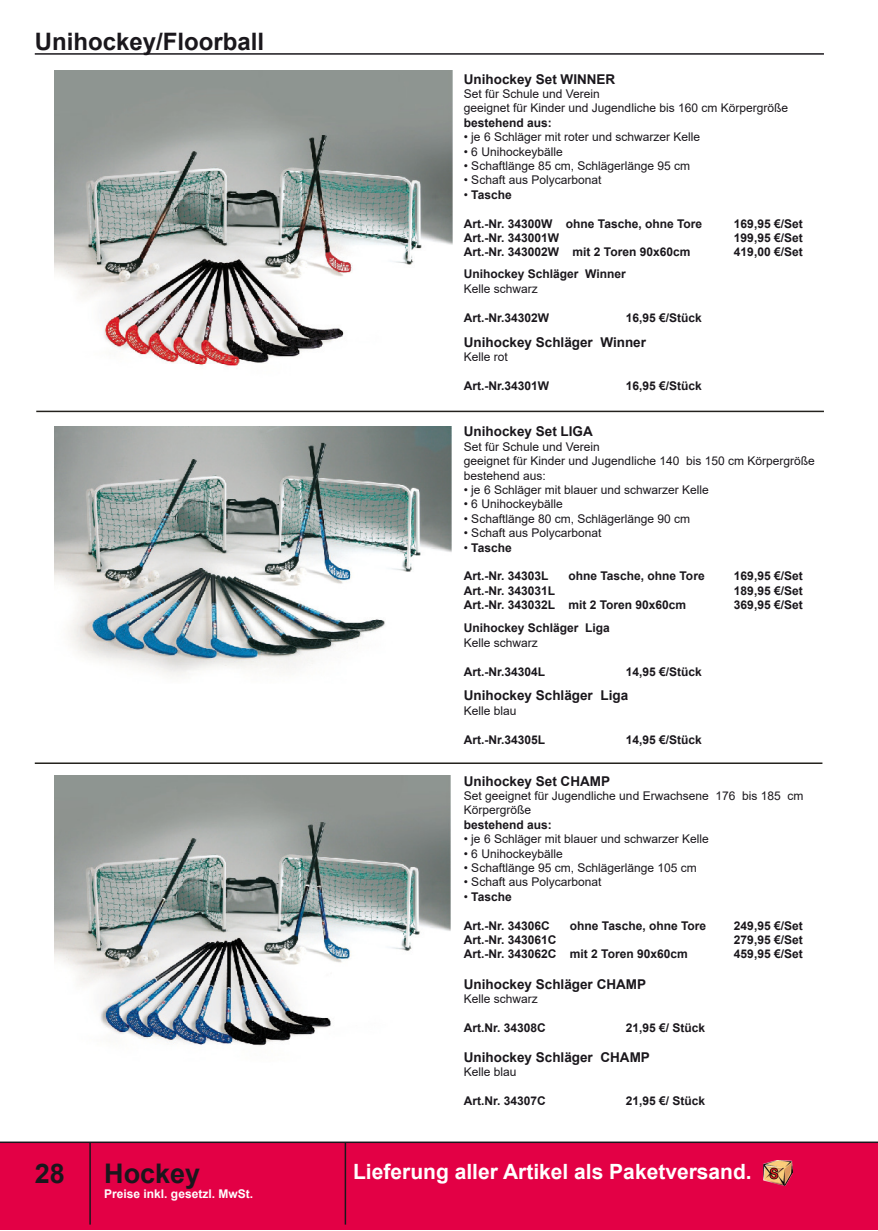
<style>
.page{position:relative;width:878px;height:1231px;background:#fff}
.page>*{position:absolute;margin:0;border:0;box-sizing:border-box;transform-origin:0 0}
.t1{font:700 27px "Arial";color:#1a171c}
.t2{font:700 24px "Arial";color:#1a171c}
.t3{font:700 21px "Arial";color:#fff}
.t4{font:700 13.5px "Arial";color:#1a171c}
.t5{font:12px/14.4px "Arial";color:#1a171c}
.t6{font:700 12px "Arial";color:#1a171c}
.t7{font:700 12px "Arial";color:#fefefe}
.s1{font-weight:400}
</style>
<div class="page">
<div style="left:0;top:1142px;width:877px;height:88px;background:#e30045"></div>
<hr style="left:35px;top:53px;width:788px;height:2px;background:#1a171c">
<hr style="left:89px;top:1142px;width:2px;height:82px;background:#1a171c">
<hr style="left:344px;top:1142px;width:2px;height:82px;background:#1a171c">
<hr style="left:0;top:1141px;width:877px;height:1px;background:#1a171c">
<img style="left:54px;top:70px;width:399px;height:399px">
<svg style="left:36px;top:410px;width:787px;height:2px;background:#6b6966"></svg>
<img style="left:54px;top:426px;width:397px;height:250px">
<svg style="left:35px;top:762px;width:787px;height:2px;background:#595854"></svg>
<img style="left:54px;top:775px;width:396px;height:271px">
<img style="left:763px;top:1160px;width:29px;height:25px">
<p class="t2" style="left:35px;top:24px;width:231px">Unihockey/Floorball</p>
<h1 class="t1" style="left:35px;top:1154px;width:32px">28</h1>
<h1 class="t1" style="left:104px;top:1154px;width:98px">Hockey</h1>
<p class="t7" style="left:104px;top:1184px;width:150px">Preise inkl. gesetzl. MwSt.</p>
<p class="t4" style="left:463px;top:69px;width:153px">Unihockey Set WINNER</p>
<p class="t5" style="left:463px;top:86px;width:138px">Set für Schule und Verein</p>
<p class="t5" style="left:463px;top:101px;width:326px">geeignet für Kinder und Jugendliche bis 160 cm Körpergröße</p>
<p class="t6" style="left:463px;top:114px;width:90px">bestehend aus:</p>
<p class="t5" style="left:463px;top:130px;width:238px">• je 6 Schläger mit roter und schwarzer Kelle</p>
<p class="t5" style="left:463px;top:144px;width:100px">• 6 Unihockeybälle</p>
<p class="t5" style="left:463px;top:158px;width:228px">• Schaftlänge 85 cm, Schlägerlänge 95 cm</p>
<p class="t5" style="left:463px;top:173px;width:139px">• Schaft aus Polycarbonat</p>
<p class="t6" style="left:463px;top:186px;width:49px"><span class="s1">•</span> Tasche</p>
<p class="t6" style="left:463px;top:215px;width:240px">Art.-Nr. 34300W ohne Tasche, ohne Tore</p>
<p class="t6" style="left:733px;top:215px;width:70px">169,95 €/Set</p>
<p class="t6" style="left:463px;top:229px;width:97px">Art.-Nr. 343001W</p>
<p class="t6" style="left:733px;top:229px;width:70px">199,95 €/Set</p>
<p class="t6" style="left:463px;top:244px;width:228px">Art.-Nr. 343002W mit 2 Toren 90x60cm</p>
<p class="t6" style="left:733px;top:244px;width:70px">419,00 €/Set</p>
<p class="t6" style="left:463px;top:266px;width:163px">Unihockey Schläger Winner</p>
<p class="t5" style="left:463px;top:281px;width:76px">Kelle schwarz</p>
<p class="t6" style="left:463px;top:309px;width:87px">Art.-Nr.34302W</p>
<p class="t6" style="left:625px;top:309px;width:78px">16,95 €/Stück</p>
<p class="t4" style="left:463px;top:333px;width:184px">Unihockey Schläger Winner</p>
<p class="t5" style="left:463px;top:350px;width:46px">Kelle rot</p>
<p class="t6" style="left:463px;top:377px;width:87px">Art.-Nr.34301W</p>
<p class="t6" style="left:625px;top:377px;width:78px">16,95 €/Stück</p>
<p class="t4" style="left:463px;top:422px;width:131px">Unihockey Set LIGA</p>
<p class="t5" style="left:463px;top:439px;width:138px">Set für Schule und Verein</p>
<p class="t5" style="left:463px;top:453px;width:352px">geeignet für Kinder und Jugendliche 140 bis 150 cm Körpergröße</p>
<p class="t5" style="left:463px;top:468px;width:84px">bestehend aus:</p>
<p class="t5" style="left:463px;top:482px;width:246px">• je 6 Schläger mit blauer und schwarzer Kelle</p>
<p class="t5" style="left:463px;top:497px;width:100px">• 6 Unihockeybälle</p>
<p class="t5" style="left:463px;top:511px;width:228px">• Schaftlänge 80 cm, Schlägerlänge 90 cm</p>
<p class="t5" style="left:463px;top:525px;width:139px">• Schaft aus Polycarbonat</p>
<p class="t6" style="left:463px;top:539px;width:49px"><span class="s1">•</span> Tasche</p>
<p class="t6" style="left:463px;top:567px;width:86px">Art.-Nr. 34303L</p>
<p class="t6" style="left:568px;top:567px;width:138px">ohne Tasche, ohne Tore</p>
<p class="t6" style="left:733px;top:567px;width:70px">169,95 €/Set</p>
<p class="t6" style="left:463px;top:582px;width:93px">Art.-Nr. 343031L</p>
<p class="t6" style="left:733px;top:582px;width:70px">189,95 €/Set</p>
<p class="t6" style="left:463px;top:596px;width:224px">Art.-Nr. 343032L mit 2 Toren 90x60cm</p>
<p class="t6" style="left:733px;top:596px;width:70px">369,95 €/Set</p>
<p class="t6" style="left:463px;top:619px;width:148px">Unihockey Schläger Liga</p>
<p class="t5" style="left:463px;top:635px;width:76px">Kelle schwarz</p>
<p class="t6" style="left:463px;top:663px;width:83px">Art.-Nr.34304L</p>
<p class="t6" style="left:625px;top:663px;width:78px">14,95 €/Stück</p>
<p class="t4" style="left:463px;top:686px;width:166px">Unihockey Schläger Liga</p>
<p class="t5" style="left:463px;top:703px;width:54px">Kelle blau</p>
<p class="t6" style="left:463px;top:731px;width:83px">Art.-Nr.34305L</p>
<p class="t6" style="left:625px;top:731px;width:78px">14,95 €/Stück</p>
<p class="t4" style="left:463px;top:771px;width:148px">Unihockey Set CHAMP</p>
<p class="t5" style="left:463px;top:788px;width:341px">Set geeignet für Jugendliche und Erwachsene 176 bis 185 cm<br>Körpergröße</p>
<p class="t6" style="left:463px;top:816px;width:90px">bestehend aus:</p>
<p class="t5" style="left:463px;top:831px;width:246px">• je 6 Schläger mit blauer und schwarzer Kelle</p>
<p class="t5" style="left:463px;top:846px;width:100px">• 6 Unihockeybälle</p>
<p class="t5" style="left:463px;top:860px;width:234px">• Schaftlänge 95 cm, Schlägerlänge 105 cm</p>
<p class="t5" style="left:463px;top:874px;width:139px">• Schaft aus Polycarbonat</p>
<p class="t6" style="left:463px;top:888px;width:49px"><span class="s1">•</span> Tasche</p>
<p class="t6" style="left:463px;top:916px;width:88px">Art.-Nr. 34306C</p>
<p class="t6" style="left:570px;top:916px;width:138px">ohne Tasche, ohne Tore</p>
<p class="t6" style="left:733px;top:916px;width:70px">249,95 €/Set</p>
<p class="t6" style="left:463px;top:931px;width:94px">Art.-Nr. 343061C</p>
<p class="t6" style="left:733px;top:931px;width:70px">279,95 €/Set</p>
<p class="t6" style="left:463px;top:945px;width:225px">Art.-Nr. 343062C mit 2 Toren 90x60cm</p>
<p class="t6" style="left:733px;top:945px;width:70px">459,95 €/Set</p>
<p class="t4" style="left:463px;top:974px;width:184px">Unihockey Schläger CHAMP</p>
<p class="t5" style="left:463px;top:991px;width:76px">Kelle schwarz</p>
<p class="t6" style="left:463px;top:1019px;width:84px">Art.Nr. 34308C</p>
<p class="t6" style="left:625px;top:1019px;width:81px">21,95 €/ Stück</p>
<p class="t4" style="left:463px;top:1047px;width:188px">Unihockey Schläger CHAMP</p>
<p class="t5" style="left:463px;top:1064px;width:54px">Kelle blau</p>
<p class="t6" style="left:463px;top:1092px;width:84px">Art.Nr. 34307C</p>
<p class="t6" style="left:625px;top:1092px;width:81px">21,95 €/ Stück</p>
<p class="t3" style="left:353px;top:1156px;width:400px">Lieferung aller Artikel als Paketversand.</p>
</div>
